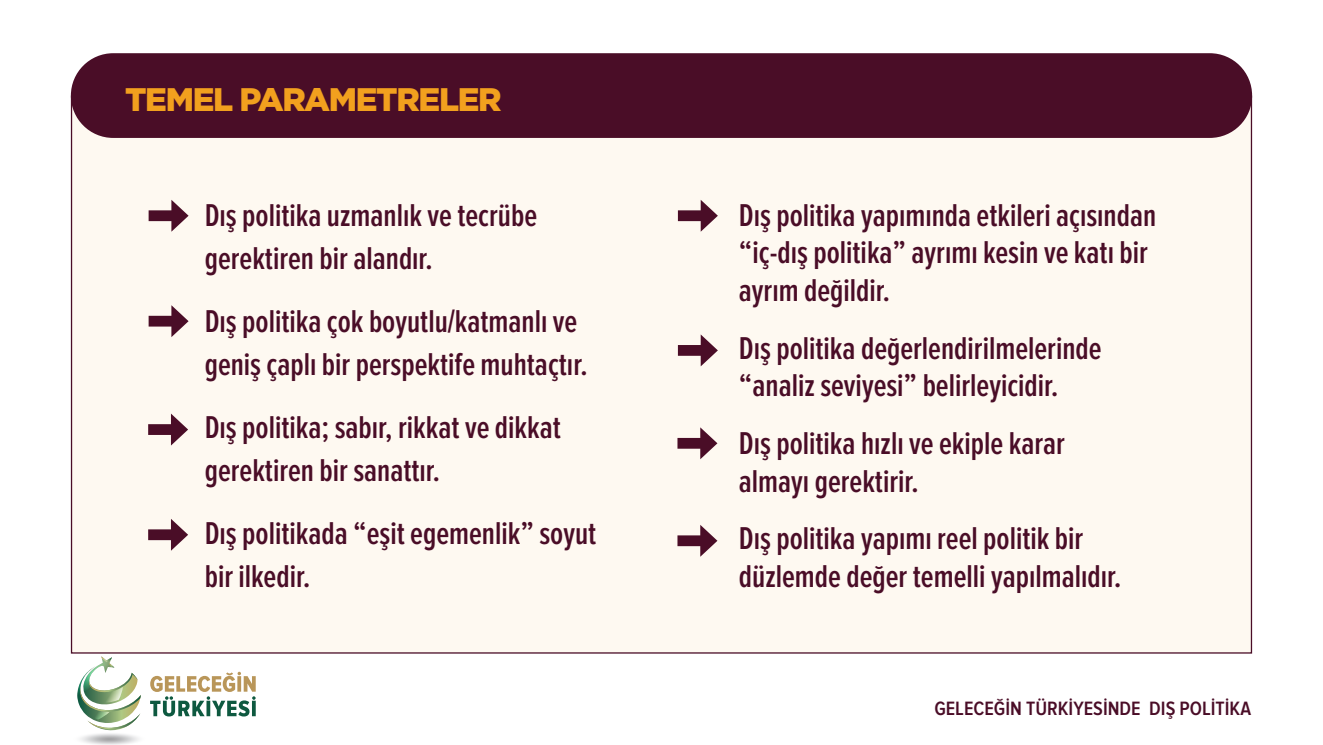
<style>
.page{position:relative;width:1323px;height:745px;background:#fff}
.page>*{position:absolute;margin:0;border:0;box-sizing:border-box;transform-origin:0 0}
.t1{font:600 32.75px/37.6px "Proxima Nova Ex Cn";color:#4a0d27}
.t2{font:900 32.62px "Gotham";letter-spacing:-.04em;color:#f2a01e}
.t3{font:600 20px "Proxima Nova Cond";color:#4a0d27}
</style>
<div class="page">
<svg style="left:77px;top:656px;width:179px;height:88px"></svg>
<div style="left:71px;top:95px;width:1181px;height:558px;background:#fef9f1;border:1px solid #4a0d27"></div>
<div style="left:71px;top:53px;width:1181px;height:85px;background:#4a0d27;border-radius:42px"></div>
<div style="left:149px;top:210px;width:29px;height:11px;background:#4a0d27"></div>
<svg style="left:171px;top:200px;width:18px;height:31px"></svg>
<div style="left:678px;top:210px;width:29px;height:11px;background:#4a0d27"></div>
<svg style="left:701px;top:200px;width:17px;height:31px"></svg>
<div style="left:149px;top:315px;width:29px;height:11px;background:#4a0d27"></div>
<svg style="left:171px;top:305px;width:18px;height:32px"></svg>
<div style="left:678px;top:345px;width:29px;height:10px;background:#4a0d27"></div>
<svg style="left:701px;top:334px;width:17px;height:32px"></svg>
<div style="left:148px;top:424px;width:30px;height:10px;background:#4a0d27"></div>
<svg style="left:171px;top:413px;width:17px;height:32px"></svg>
<div style="left:677px;top:437px;width:30px;height:11px;background:#4a0d27"></div>
<svg style="left:700px;top:427px;width:17px;height:32px"></svg>
<div style="left:148px;top:529px;width:30px;height:11px;background:#4a0d27"></div>
<svg style="left:171px;top:519px;width:17px;height:31px"></svg>
<div style="left:677px;top:535px;width:30px;height:11px;background:#4a0d27"></div>
<svg style="left:700px;top:525px;width:17px;height:31px"></svg>
<p class="t2" style="left:125px;top:77px;width:378px">TEMEL PARAMETRELER</p>
<p class="t1" style="left:205px;top:194px;width:334px;line-height:43px">Dış politika uzmanlık ve tecrübe gerektiren bir alandır.</p>
<p class="t1" style="left:205px;top:300px;width:385px;line-height:43px">Dış politika çok boyutlu/katmanlı ve geniş çaplı bir perspektife muhtaçtır.</p>
<p class="t1" style="left:205px;top:406px;width:358px;line-height:43px">Dış politika; sabır, rikkat ve dikkat gerektiren bir sanattır.</p>
<p class="t1" style="left:205px;top:512px;width:393px;line-height:43px">Dış politikada “eşit egemenlik” soyut bir ilkedir.</p>
<p class="t1" style="left:739px;top:197px;width:419px">Dış politika yapımında etkileri açısından “iç-dış politika” ayrımı kesin ve katı bir ayrım değildir.</p>
<p class="t1" style="left:739px;top:330px;width:364px">Dış politika değerlendirilmelerinde “analiz seviyesi” belirleyicidir.</p>
<p class="t1" style="left:739px;top:425px;width:327px">Dış politika hızlı ve ekiple karar almayı gerektirir.</p>
<p class="t1" style="left:739px;top:520px;width:384px">Dış politika yapımı reel politik bir düzlemde değer temelli yapılmalıdır.</p>
<p class="t3" style="left:934px;top:696px;width:318px">GELECEĞİN TÜRKİYESİNDE DIŞ POLİTİKA</p>
</div>
